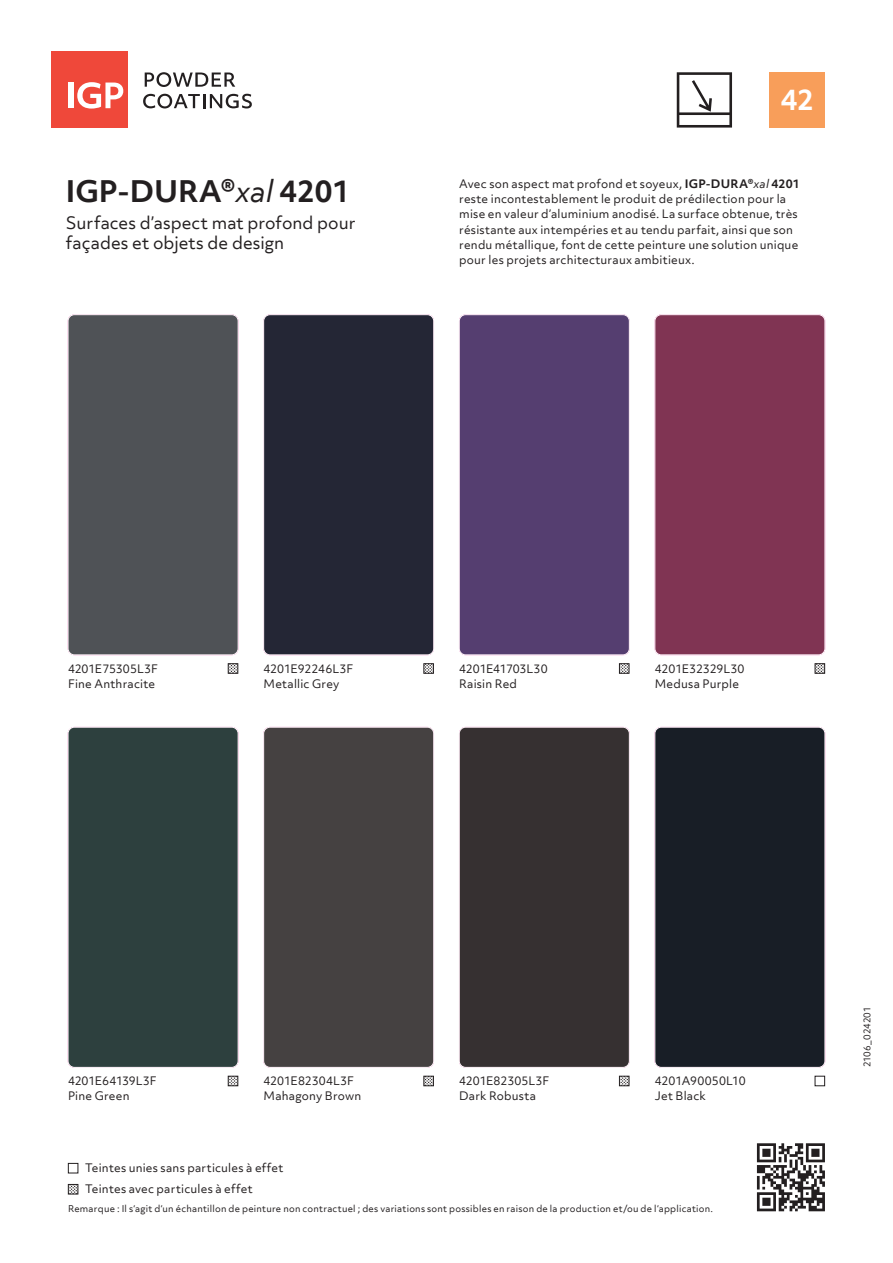
<style>
.page{position:relative;width:893px;height:1263px;background:#fff}
.page>*{position:absolute;margin:0;border:0;box-sizing:border-box;transform-origin:0 0}
.t1{font:700 28.5px "Objektiv Mk 3";color:#231f20}
.t2{font:700 27px "Objektiv Mk 3";color:#fff}
.Untertitel{font:16.5px/19.8px "Objektiv Mk 3";color:#231f20}
.Einführungstext{font:11.25px/15.3px "Objektiv Mk 3";letter-spacing:.02em;color:#231f20}
.Legende_Farbmuster{font:11.25px "Objektiv Mk 3";letter-spacing:.01em;color:#231f20}
.Lagerbewirtschaftung{font:11.25px "Objektiv Mk 3";letter-spacing:.02em;color:#231f20}
.Legende_Farbmuster-2{font:11.25px "Objektiv Mk 3";letter-spacing:-.01em;color:#231f20}
.Legende_Farbmuster-3{font:11.25px "Objektiv Mk 3";letter-spacing:-.015em;color:#231f20}
.Nachweis_Information{font:9px "Objektiv Mk 3";letter-spacing:.025em;color:#231f20}
.Nachweis_Information-2{font:9px "Objektiv Mk 3";letter-spacing:-.01em;color:#231f20}
.s1{font-weight:400;font-style:italic}
.s2{font-weight:700}
.s3{font-style:italic}
</style>
<div class="page">
<svg style="left:757px;top:1143px;width:68px;height:68px"></svg>
<div style="left:68px;top:1163px;width:10px;height:10px;border:1px solid #231f20"></div>
<div style="left:770px;top:72px;width:55px;height:56px;background:#f89e5a"></div>
<div style="left:51px;top:51px;width:77px;height:77px;background:#ef483a"></div>
<svg style="left:145px;top:72px;width:90px;height:15px"></svg>
<svg style="left:143px;top:94px;width:109px;height:14px"></svg>
<div style="left:68px;top:83px;width:5px;height:25px;background:#fff"></div>
<svg style="left:77px;top:82px;width:46px;height:27px"></svg>
<svg style="left:677px;top:72px;width:55px;height:56px"></svg>
<div style="left:68px;top:1184px;width:10px;height:10px;border:1px solid #231f20"></div>
<svg style="left:69px;top:1184px;width:9px;height:10px"></svg>
<div style="left:228px;top:663px;width:10px;height:11px;border:1px solid #231f20"></div>
<svg style="left:228px;top:663px;width:10px;height:10px"></svg>
<div style="left:423px;top:663px;width:11px;height:11px;border:1px solid #231f20"></div>
<svg style="left:424px;top:663px;width:10px;height:10px"></svg>
<div style="left:619px;top:663px;width:10px;height:11px;border:1px solid #231f20"></div>
<svg style="left:620px;top:663px;width:9px;height:10px"></svg>
<svg style="left:228px;top:1076px;width:10px;height:10px"></svg>
<svg style="left:424px;top:1076px;width:10px;height:10px"></svg>
<div style="left:619px;top:1076px;width:10px;height:10px;border:1px solid #231f20"></div>
<svg style="left:620px;top:1076px;width:9px;height:10px"></svg>
<div style="left:815px;top:1076px;width:10px;height:10px;border:1px solid #231f20"></div>
<div style="left:815px;top:663px;width:10px;height:11px;border:1px solid #231f20"></div>
<svg style="left:815px;top:663px;width:10px;height:10px"></svg>
<div style="left:68px;top:315px;width:170px;height:340px;background:#4f5256;border-radius:6px"></div>
<div style="left:68px;top:314px;width:170px;height:341px;border:1px solid #fff;border-radius:6px"></div>
<div style="left:68px;top:727px;width:170px;height:340px;background:#2d403e;border-radius:6px"></div>
<div style="left:68px;top:727px;width:170px;height:340px;border:1px solid #fff;border-radius:6px"></div>
<div style="left:264px;top:315px;width:170px;height:340px;background:#242635;border-radius:6px"></div>
<div style="left:263px;top:314px;width:171px;height:341px;border:1px solid #fff;border-radius:6px"></div>
<div style="left:264px;top:727px;width:170px;height:340px;background:#454141;border-radius:6px"></div>
<div style="left:263px;top:727px;width:171px;height:340px;border:1px solid #fff;border-radius:6px"></div>
<div style="left:459px;top:315px;width:170px;height:340px;background:#553e70;border-radius:6px"></div>
<div style="left:459px;top:314px;width:171px;height:341px;border:1px solid #fff;border-radius:6px"></div>
<div style="left:459px;top:727px;width:170px;height:340px;background:#363031;border-radius:6px"></div>
<div style="left:459px;top:727px;width:171px;height:340px;border:1px solid #fff;border-radius:6px"></div>
<div style="left:655px;top:315px;width:170px;height:340px;background:#803453;border-radius:6px"></div>
<div style="left:655px;top:314px;width:170px;height:341px;border:1px solid #fff;border-radius:6px"></div>
<div style="left:655px;top:727px;width:170px;height:340px;background:#181e26;border-radius:6px"></div>
<div style="left:655px;top:727px;width:170px;height:340px;border:1px solid #fff;border-radius:6px"></div>
<p class="t2" style="left:781px;top:80px;width:35px">42</p>
<p class="t1" style="left:66px;top:171px;width:286px">IGP-DURA®<span class="s1">xal</span> 4201</p>
<p class="Einführungstext" style="left:459px;top:176px;width:342px">Avec son aspect mat profond et soyeux, <span class="s2">IGP-DURA®</span><span class="s3">xal</span> <span class="s2">4201 </span>reste incontestablement le produit de prédilection pour la mise en valeur d’aluminium anodisé. La surface obtenue, très résistante aux intempéries et au tendu parfait, ainsi que son rendu métallique, font de cette peinture une solution unique pour les projets architecturaux ambitieux.</p>
<p class="Untertitel" style="left:66px;top:213px;width:291px">Surfaces d’aspect mat profond pour façades et objets de design</p>
<p class="Legende_Farbmuster" style="left:68px;top:660px;width:91px">4201E75305L3F</p>
<p class="Legende_Farbmuster" style="left:68px;top:675px;width:89px">Fine Anthracite</p>
<p class="Legende_Farbmuster" style="left:264px;top:660px;width:91px">4201E92246L3F</p>
<p class="Legende_Farbmuster" style="left:264px;top:675px;width:77px">Metallic Grey</p>
<p class="Legende_Farbmuster-3" style="left:459px;top:660px;width:90px">4201E41703L30</p>
<p class="Legende_Farbmuster" style="left:459px;top:675px;width:59px">Raisin Red</p>
<p class="Legende_Farbmuster" style="left:655px;top:660px;width:91px">4201E32329L30</p>
<p class="Legende_Farbmuster" style="left:655px;top:675px;width:86px">Medusa Purple</p>
<p class="Legende_Farbmuster-2" style="left:68px;top:1073px;width:90px">4201E64139L3F</p>
<p class="Legende_Farbmuster" style="left:68px;top:1088px;width:63px">Pine Green</p>
<p class="Legende_Farbmuster" style="left:264px;top:1073px;width:92px">4201E82304L3F</p>
<p class="Legende_Farbmuster" style="left:264px;top:1088px;width:99px">Mahagony Brown</p>
<p class="Legende_Farbmuster" style="left:459px;top:1073px;width:92px">4201E82305L3F</p>
<p class="Legende_Farbmuster" style="left:459px;top:1088px;width:78px">Dark Robusta</p>
<p class="Legende_Farbmuster" style="left:655px;top:1073px;width:92px">4201A90050L10</p>
<p class="Legende_Farbmuster" style="left:655px;top:1088px;width:53px">Jet Black</p>
<p class="Lagerbewirtschaftung" style="left:85px;top:1160px;width:200px">Teintes unies sans particules à effet</p>
<p class="Lagerbewirtschaftung" style="left:85px;top:1181px;width:169px">Teintes avec particules à effet</p>
<p class="Nachweis_Information" style="left:68px;top:1202px;width:647px">Remarque : Il s‘agit d‘un échantillon de peinture non contractuel ; des variations sont possibles en raison de la production et/ou de l‘application.</p>
<p class="Nachweis_Information-2" style="left:861px;top:1067px;width:62px;rotate:-90deg">2106_024201</p>
</div>
